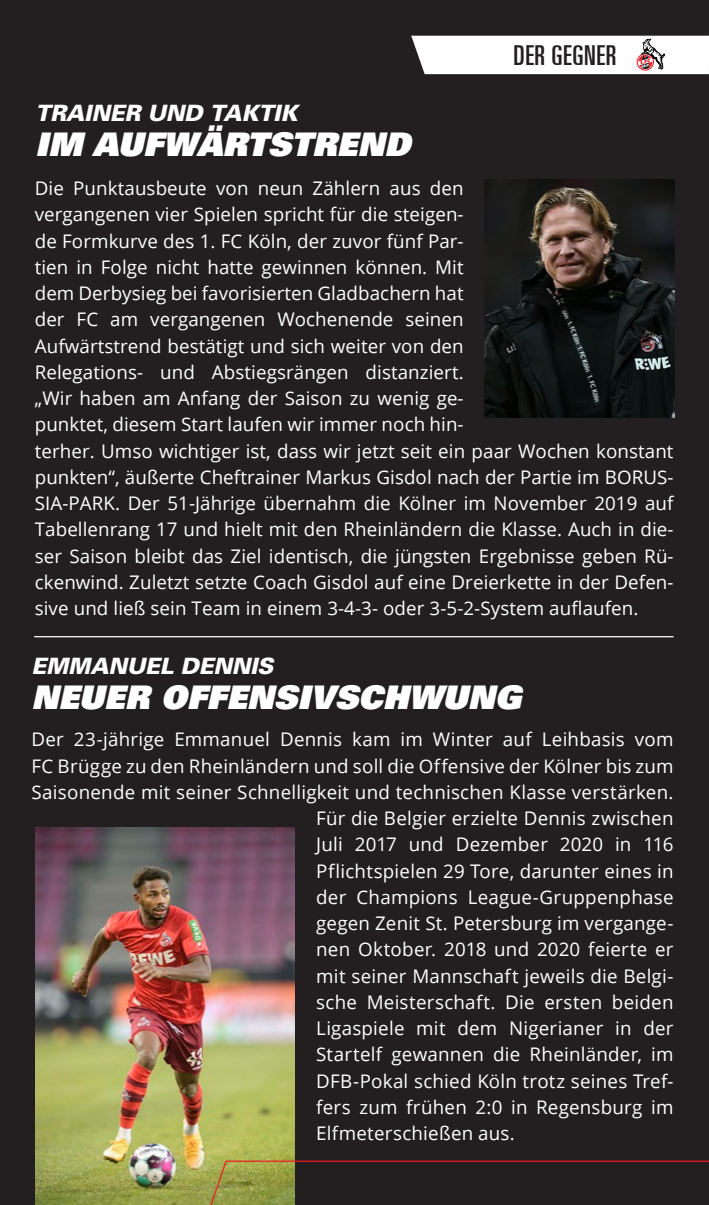
<style>
.page{position:relative;width:709px;height:1205px;background:#231f20}
.page>*{position:absolute;margin:0;border:0;box-sizing:border-box;transform-origin:0 0}
.Headline_30_pt{font:italic 900 32.5px "Univers";color:#fff}
.Headline_30_pt-2{font:ultra-condensed 27.5px "Univers LT";letter-spacing:.02em;color:#231f20}
.Headline_30_pt-3{font:italic 900 22.5px "Univers";letter-spacing:-.01em;color:#fff}
.Fließtext{font:18.75px/26.2px "Open Sans";letter-spacing:.005em;color:#fff}
</style>
<div class="page">
<svg style="left:411px;top:36px;width:298px;height:38px"></svg>
<img style="left:485px;top:179px;width:189px;height:239px">
<img style="left:35px;top:827px;width:260px;height:378px">
<svg style="left:173px;top:1160px;width:536px;height:45px"></svg>
<hr style="left:34px;top:636px;width:639px;height:1px;background:#fff">
<p class="Headline_30_pt-3" style="left:35px;top:99px;width:264px">TRAINER UND TAKTIK</p>
<p class="Headline_30_pt" style="left:35px;top:123px;width:376px">IM AUFWÄRTSTREND</p>
<p class="Headline_30_pt-2" style="left:513px;top:40px;width:104px">DER GEGNER</p>
<p class="Fließtext" style="left:35px;top:175px;width:640px">Die Punktausbeute von neun Zählern aus den<br>vergangenen vier Spielen spricht für die steigen-<br>de Formkurve des 1. FC Köln, der zuvor fünf Par-<br>tien in Folge nicht hatte gewinnen können. Mit<br>dem Derbysieg bei favorisierten Gladbachern hat<br>der FC am vergangenen Wochenende seinen<br>Aufwärtstrend bestätigt und sich weiter von den<br>Relegations- und Abstiegsrängen distanziert.<br>„Wir haben am Anfang der Saison zu wenig ge-<br>punktet, diesem Start laufen wir immer noch hin-<br>terher. Umso wichtiger ist, dass wir jetzt seit ein paar Wochen konstant punkten“, äußerte Cheftrainer Markus Gisdol nach der Partie im BORUS-SIA-PARK. Der 51-Jährige übernahm die Kölner im November 2019 auf Tabellenrang 17 und hielt mit den Rheinländern die Klasse. Auch in die&shy;ser Saison bleibt das Ziel identisch, die jüngsten Ergebnisse geben Rü&shy;ckenwind. Zuletzt setzte Coach Gisdol auf eine Dreierkette in der Defen&shy;sive und ließ sein Team in einem 3-4-3- oder 3-5-2-System auflaufen.</p>
<p class="Headline_30_pt-3" style="left:31px;top:652px;width:243px">EMMANUEL DENNIS</p>
<p class="Headline_30_pt" style="left:31px;top:676px;width:491px">NEUER OFFENSIVSCHWUNG</p>
<p class="Fließtext" style="left:31px;top:726px;width:643px">Der 23-jährige Emmanuel Dennis kam im Winter auf Leihbasis vom</p>
<p class="Fließtext" style="left:31px;top:752px;width:643px">FC Brügge zu den Rheinländern und soll die Offensive der Kölner bis zum</p>
<p class="Fließtext" style="left:31px;top:778px;width:643px">Saisonende mit seiner Schnelligkeit und technischen Klasse verstärken.</p>
<p class="Fließtext" style="left:316px;top:805px;width:359px">Für die Belgier erzielte Dennis zwischen</p>
<p class="Fließtext" style="left:316px;top:831px;width:359px">Juli 2017 und Dezember 2020 in 116</p>
<p class="Fließtext" style="left:316px;top:857px;width:359px">Pflichtspielen 29 Tore, darunter eines in</p>
<p class="Fließtext" style="left:316px;top:883px;width:359px">der Champions League-Gruppenphase</p>
<p class="Fließtext" style="left:316px;top:910px;width:359px">gegen Zenit St. Petersburg im vergange-</p>
<p class="Fließtext" style="left:316px;top:936px;width:359px">nen Oktober. 2018 und 2020 feierte er</p>
<p class="Fließtext" style="left:316px;top:962px;width:359px">mit seiner Mannschaft jeweils die Belgi-</p>
<p class="Fließtext" style="left:316px;top:988px;width:359px">sche Meisterschaft. Die ersten beiden</p>
<p class="Fließtext" style="left:316px;top:1015px;width:359px">Ligaspiele mit dem Nigerianer in der</p>
<p class="Fließtext" style="left:316px;top:1041px;width:359px">Startelf gewannen die Rheinländer, im</p>
<p class="Fließtext" style="left:316px;top:1067px;width:359px">DFB-Pokal schied Köln trotz seines Tref-</p>
<p class="Fließtext" style="left:316px;top:1093px;width:359px">fers zum frühen 2:0 in Regensburg im</p>
<p class="Fließtext" style="left:316px;top:1120px;width:200px">Elfmeterschießen aus.</p>
</div>
